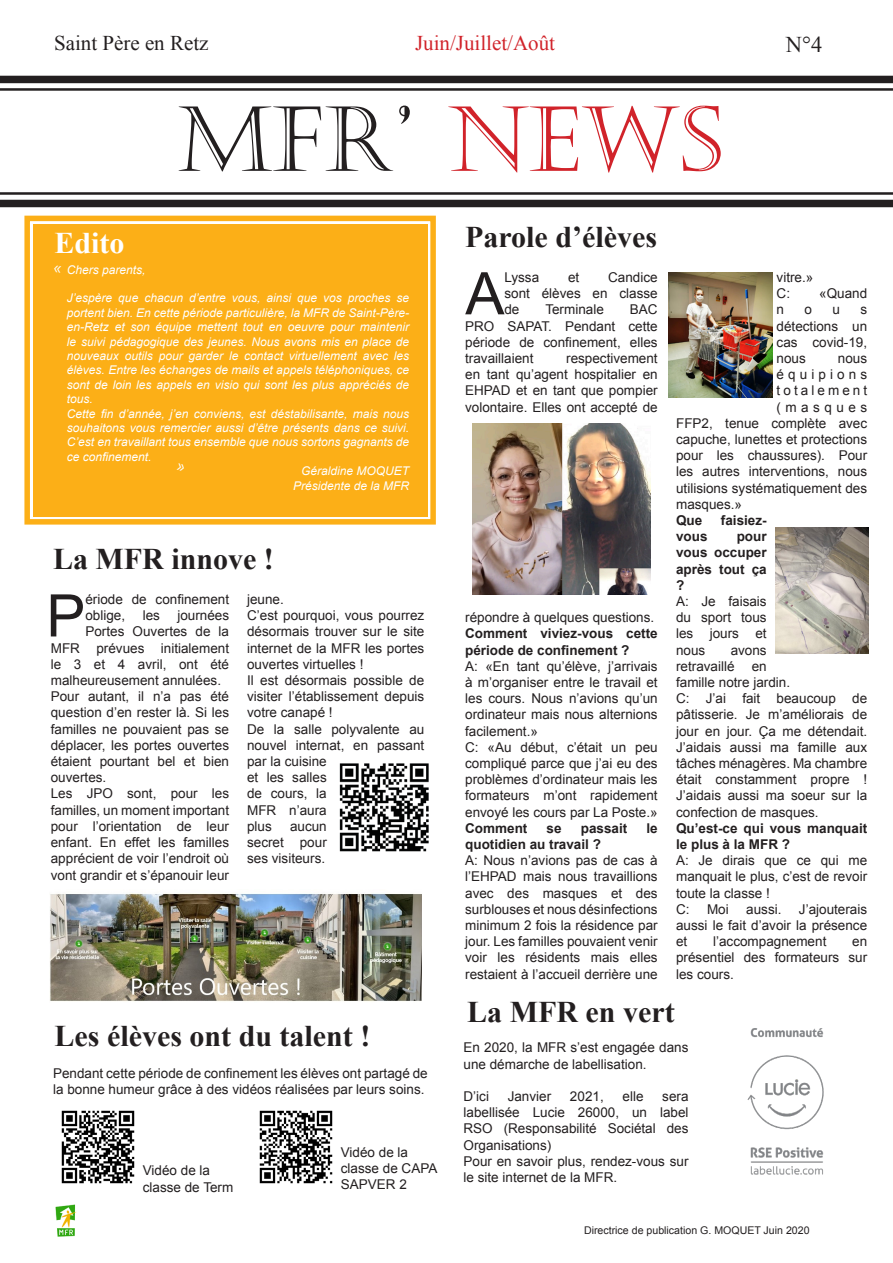
<style>
.page{position:relative;width:893px;height:1263px;background:#fff}
.page>*{position:absolute;margin:0;border:0;box-sizing:border-box;transform-origin:0 0}
.t1{font:90px "Castellar";color:#231f20}
.t2{font:58.8px "Arial";color:#231f20}
.t3{font:700 30px "Times New Roman";color:#231f20}
.t4{font:700 30px "Times New Roman";color:#fff}
.t5{font:22.5px "Times New Roman";color:#231f20}
.t6{font:21px "Times New Roman";color:#d1232a}
.t7{font:21px "Times New Roman";color:#231f20}
.t8{font:13.5px/16.2px "Arial";color:#231f20;text-align:justify}
.t9{font:700 13.5px/16.2px "Arial";color:#231f20}
.t10{font:13.5px "Arial";letter-spacing:.225em;color:#231f20}
.t11{font:13.5px "Arial";letter-spacing:.305em;color:#231f20}
.t12{font:13.5px "Arial";letter-spacing:.33em;color:#231f20}
.t13{font:italic 12px/14.4px "Arial";color:#fff;text-align:justify}
.t14{font:10.65px "Arial";color:#231f20}
.s1{color:#d1232a}
</style>
<div class="page">
<div style="left:24px;top:215px;width:412px;height:310px;background:#fcaf17"></div>
<div style="left:35px;top:227px;width:390px;height:287px;border:5px solid #fcaf17"></div>
<div style="left:0;top:76px;width:893px;height:7px;background:#231f20"></div>
<hr style="left:0;top:88px;width:893px;height:3px;background:#231f20">
<hr style="left:0;top:192px;width:893px;height:3px;background:#231f20">
<div style="left:0;top:200px;width:893px;height:7px;background:#231f20"></div>
<img style="left:55px;top:1204px;width:22px;height:33px">
<img style="left:339px;top:763px;width:90px;height:89px">
<img style="left:50px;top:893px;width:372px;height:109px">
<img style="left:61px;top:1110px;width:74px;height:74px">
<img style="left:259px;top:1110px;width:74px;height:74px">
<img style="left:472px;top:424px;width:179px;height:170px">
<img style="left:669px;top:272px;width:103px;height:126px">
<img style="left:776px;top:528px;width:93px;height:126px">
<img style="left:747px;top:1028px;width:77px;height:147px">
<svg style="left:54px;top:266px;width:7px;height:7px"></svg>
<svg style="left:177px;top:463px;width:8px;height:8px"></svg>
<p class="t7" style="left:54px;top:29px;width:156px">Saint Père en Retz</p>
<p class="t6" style="left:415px;top:29px;width:142px">Juin/Juillet/Août</p>
<p class="t5" style="left:786px;top:29px;width:38px">N°4</p>
<p class="t1" style="left:178px;top:88px;width:547px">MFR’ <span class="s1">NEWS</span></p>
<p class="t4" style="left:54px;top:222px;width:72px">Edito</p>
<p class="t13" style="left:67px;top:262px;width:80px">Chers parents,</p>
<p class="t13" style="left:67px;top:291px;width:344px">J’espère que chacun d’entre vous, ainsi que vos proches se portent bien. En cette période particulière, la MFR de Saint-Père&shy;en-Retz et son équipe mettent tout en oeuvre pour maintenir le suivi pédagogique des jeunes. Nous avons mis en place de nouveaux outils pour garder le contact virtuellement avec les élèves. Entre les échanges de mails et appels téléphoniques, ce sont de loin les appels en visio qui sont les plus appréciés de tous.</p>
<p class="t13" style="left:67px;top:406px;width:344px">Cette fin d’année, j’en conviens, est déstabilisante, mais nous souhaitons vous remercier aussi d’être présents dans ce suivi.<br>C’est en travaillant tous ensemble que nous sortons gagnants de ce confinement.</p>
<p class="t13" style="left:301px;top:464px;width:110px">Géraldine MOQUET</p>
<p class="t13" style="left:293px;top:478px;width:118px">Présidente de la MFR</p>
<p class="t3" style="left:53px;top:538px;width:222px">La MFR innove !</p>
<p class="t2" style="left:46px;top:577px;width:41px">P</p>
<p class="t8" style="left:85px;top:591px;width:145px">ériode de confinement oblige,</p>
<p class="t8" style="left:143px;top:607px;width:19px">les</p>
<p class="t8" style="left:177px;top:607px;width:53px">journées</p>
<p class="t8" style="left:85px;top:624px;width:145px">Portes Ouvertes de la</p>
<p class="t8" style="left:51px;top:640px;width:180px">MFR prévues initialement</p>
<p class="t8" style="left:51px;top:656px;width:180px">le 3 et 4 avril, ont été</p>
<p class="t8" style="left:51px;top:672px;width:172px">malheureusement annulées.</p>
<p class="t8" style="left:51px;top:688px;width:180px">Pour autant, il n’a pas été question d’en rester là. Si les familles ne pouvaient pas se déplacer, les portes ouvertes étaient pourtant bel et bien ouvertes.</p>
<p class="t8" style="left:51px;top:786px;width:180px">Les JPO sont, pour les familles, un moment important pour l’orientation de leur enfant. En effet les familles apprécient de voir l’endroit où vont grandir et s’épanouir leur</p>
<p class="t8" style="left:247px;top:591px;width:38px">jeune.</p>
<p class="t8" style="left:247px;top:607px;width:179px">C’est pourquoi, vous pourrez désormais trouver sur le site internet de la MFR les portes ouvertes virtuelles !</p>
<p class="t8" style="left:247px;top:672px;width:179px">Il est désormais possible de visiter l’établissement depuis votre canapé !</p>
<p class="t8" style="left:247px;top:721px;width:179px;text-align:left">De la salle polyvalente au nouvel internat, en passant par la cuisine<br>et les salles<br>de cours, la<br>MFR n’aura<br>plus</p>
<p class="t8" style="left:247px;top:818px;width:81px;text-indent:43px">aucun secret pour ses visiteurs.</p>
<p class="t3" style="left:55px;top:1015px;width:317px">Les élèves ont du talent !</p>
<p class="t8" style="left:53px;top:1065px;width:376px">Pendant cette période de confinement les élèves ont partagé de la bonne humeur grâce à des vidéos réalisées par leurs soins.</p>
<p class="t8" style="left:143px;top:1163px;width:92px">Vidéo de la classe de Term</p>
<p class="t8" style="left:341px;top:1144px;width:98px;text-align:left">Vidéo de la classe de CAPA<br>SAPVER 2</p>
<p class="t3" style="left:465px;top:216px;width:193px">Parole d’élèves</p>
<p class="t2" style="left:465px;top:255px;width:41px">A</p>
<p class="t8" style="left:504px;top:269px;width:36px">Lyssa</p>
<p class="t8" style="left:568px;top:269px;width:13px">et</p>
<p class="t8" style="left:504px;top:269px;width:155px;text-indent:104px">Candice sont élèves en classe de</p>
<p class="t8" style="left:465px;top:302px;width:194px;text-indent:165px">BAC PRO SAPAT. Pendant cette période de confinement, elles travaillaient</p>
<p class="t8" style="left:545px;top:302px;width:60px">Terminale</p>
<p class="t8" style="left:465px;top:350px;width:194px;text-indent:101px">respectivement en tant qu’agent hospitalier en EHPAD et en tant que pompier volontaire. Elles ont accepté de</p>
<p class="t8" style="left:465px;top:609px;width:191px">répondre à quelques questions.</p>
<p class="t9" style="left:465px;top:626px;width:194px">Comment viviez-vous cette période de confinement ?</p>
<p class="t8" style="left:465px;top:658px;width:194px">A: «En tant qu’élève, j’arrivais à m’organiser entre le travail et les cours. Nous n’avions qu’un ordinateur mais nous alternions facilement.»</p>
<p class="t8" style="left:465px;top:739px;width:194px">C: «Au début, c’était un peu compliqué parce que j’ai eu des problèmes d’ordinateur mais les formateurs m’ont rapidement envoyé les cours par La Poste.»</p>
<p class="t9" style="left:465px;top:820px;width:64px">Comment</p>
<p class="t9" style="left:547px;top:820px;width:17px">se</p>
<p class="t9" style="left:581px;top:820px;width:48px">passait</p>
<p class="t9" style="left:646px;top:820px;width:13px">le</p>
<p class="t9" style="left:465px;top:837px;width:137px">quotidien au travail ?</p>
<p class="t8" style="left:465px;top:852px;width:194px">A: Nous n’avions pas de cas à l’EHPAD mais nous travaillions avec des masques et des surblouses et nous désinfections minimum 2 fois la résidence par jour. Les familles pouvaient venir voir les résidents mais elles restaient à l’accueil derrière une</p>
<p class="t8" style="left:777px;top:269px;width:38px">vitre.»</p>
<p class="t8" style="left:777px;top:285px;width:15px">C:</p>
<p class="t8" style="left:819px;top:285px;width:50px">«Quand</p>
<p class="t8" style="left:777px;top:302px;width:9px">n</p>
<p class="t8" style="left:804px;top:302px;width:9px">o</p>
<p class="t8" style="left:832px;top:302px;width:9px">u</p>
<p class="t8" style="left:777px;top:302px;width:92px;text-indent:84px">s détections un cas covid-19, nous</p>
<p class="t8" style="left:838px;top:350px;width:31px">nous</p>
<p class="t11" style="left:777px;top:366px;width:92px">équipions</p>
<p class="t10" style="left:777px;top:382px;width:92px">totalement</p>
<p class="t12" style="left:777px;top:398px;width:92px">(masques</p>
<p class="t8" style="left:676px;top:415px;width:193px">FFP2, tenue complète avec</p>
<p class="t8" style="left:676px;top:431px;width:193px">capuche, lunettes et protections</p>
<p class="t8" style="left:676px;top:447px;width:193px">pour les chaussures). Pour</p>
<p class="t8" style="left:676px;top:464px;width:193px">les autres interventions, nous</p>
<p class="t8" style="left:676px;top:480px;width:193px">utilisions systématiquement des</p>
<p class="t8" style="left:676px;top:496px;width:68px">masques.»</p>
<p class="t9" style="left:676px;top:513px;width:28px">Que</p>
<p class="t9" style="left:721px;top:513px;width:47px">faisiez-</p>
<p class="t9" style="left:676px;top:529px;width:33px">vous</p>
<p class="t9" style="left:676px;top:529px;width:92px;text-align:justify;text-indent:61px">pour vous occuper après tout ça ?</p>
<p class="t8" style="left:676px;top:593px;width:92px">A: Je faisais du sport tous les jours et nous</p>
<p class="t8" style="left:676px;top:642px;width:92px;text-indent:55px">avons retravaillé</p>
<p class="t8" style="left:676px;top:658px;width:116px;text-indent:76px">en famille notre jardin.</p>
<p class="t8" style="left:676px;top:690px;width:193px">C: J’ai fait beaucoup de pâtisserie. Je m’améliorais de jour en jour. Ça me détendait.<br>J’aidais aussi ma famille aux tâches ménagères. Ma chambre était constamment propre !<br>J’aidais aussi ma soeur sur la confection de masques.</p>
<p class="t9" style="left:676px;top:820px;width:193px">Qu’est-ce qui vous manquait le plus à la MFR ?</p>
<p class="t8" style="left:676px;top:852px;width:193px">A: Je dirais que ce qui me manquait le plus, c’est de revoir toute la classe !</p>
<p class="t8" style="left:676px;top:901px;width:15px">C:</p>
<p class="t8" style="left:707px;top:901px;width:23px">Moi</p>
<p class="t8" style="left:746px;top:901px;width:37px">aussi.</p>
<p class="t8" style="left:676px;top:901px;width:193px;text-indent:123px">J’ajouterais aussi le fait d’avoir la présence et</p>
<p class="t8" style="left:713px;top:933px;width:115px">l’accompagnement</p>
<p class="t8" style="left:676px;top:933px;width:193px;text-indent:176px">en présentiel des formateurs sur les cours.</p>
<p class="t3" style="left:467px;top:992px;width:209px">La MFR en vert</p>
<p class="t8" style="left:463px;top:1040px;width:226px">En 2020, la MFR s’est engagée dans une démarche de labellisation.</p>
<p class="t8" style="left:463px;top:1088px;width:27px">D’ici</p>
<p class="t8" style="left:508px;top:1088px;width:45px">Janvier</p>
<p class="t8" style="left:570px;top:1088px;width:35px">2021,</p>
<p class="t8" style="left:622px;top:1088px;width:23px">elle</p>
<p class="t8" style="left:463px;top:1088px;width:226px;text-indent:199px">sera labellisée Lucie 26000, un label RSO (Responsabilité Sociétal des Organisations)</p>
<p class="t8" style="left:463px;top:1153px;width:226px">Pour en savoir plus, rendez-vous sur le site internet de la MFR.</p>
<p class="t14" style="left:584px;top:1223px;width:227px">Directrice de publication G. MOQUET Juin 2020</p>
</div>
